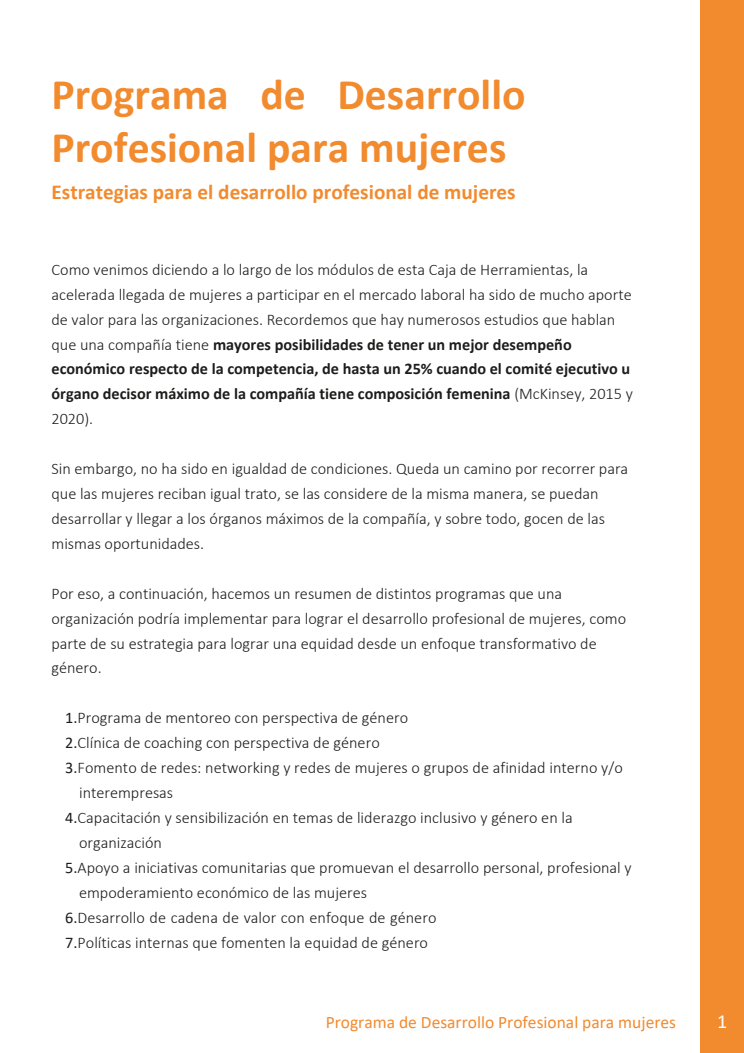
<style>
.page{position:relative;width:744px;height:1053px;background:#fff}
.page>*{position:absolute;margin:0;border:0;box-sizing:border-box;transform-origin:0 0}
.t1{font:700 43.76px/53.7px "Calibri";color:#f28a2e}
.t2{font:700 21.24px "Calibri";color:#f28a2e}
.t3{font:20px "Calibri";color:#fff}
.t4{font:17.48px "Calibri";color:#f28a2e}
.t5{font:300 16.24px/24.9px "Calibri";color:#1d1e1c}
.s1{font-weight:700}
.s2{font-weight:400}
</style>
<div class="page">
<div style="left:700px;top:0;width:44px;height:1052px;background:#f28a2e"></div>
<p class="t1" style="left:52px;top:71px;width:476px">Programa de Desarrollo<br>Profesional para mujeres</p>
<p class="t2" style="left:52px;top:183px;width:466px">Estrategias para el desarrollo profesional de mujeres</p>
<p class="t5" style="left:52px;top:258px;width:583px">Como venimos diciendo a lo largo de los módulos de esta Caja de Herramientas, la acelerada llegada de mujeres a participar en el mercado laboral ha sido de mucho aporte de valor para las organizaciones. Recordemos que hay numerosos estudios que hablan que una compañía tiene <span class="s1">mayores posibilidades de tener un mejor desempeño económico respecto de la competencia, de hasta un 25% cuando el comité ejecutivo u órgano decisor máximo de la compañía tiene composición femenina</span> (McKinsey, 2015 y 2020).</p>
<p class="t5" style="left:52px;top:457px;width:578px">Sin embargo, no ha sido en igualdad de condiciones. Queda un camino por recorrer para que las mujeres reciban igual trato, se las considere de la misma manera, se puedan desarrollar y llegar a los órganos máximos de la compañía, y sobre todo, gocen de las mismas oportunidades.</p>
<p class="t5" style="left:52px;top:582px;width:576px">Por eso, a continuación, hacemos un resumen de distintos programas que una organización podría implementar para lograr el desarrollo profesional de mujeres, como parte de su estrategia para lograr una equidad desde un enfoque transformativo de género.</p>
<p class="t5" style="left:65px;top:706px;width:559px"><span class="s2">1.</span>Programa de mentoreo con perspectiva de género<br><span class="s2">2.</span>Clínica de coaching con perspectiva de género<br><span class="s2">3.</span>Fomento de redes: networking y redes de mujeres o grupos de afinidad interno y/o</p>
<p class="t5" style="left:79px;top:781px;width:96px">interempresas</p>
<p class="t5" style="left:65px;top:806px;width:509px"><span class="s2">4.</span>Capacitación y sensibilización en temas de liderazgo inclusivo y género en la</p>
<p class="t5" style="left:79px;top:831px;width:84px">organización</p>
<p class="t5" style="left:65px;top:856px;width:568px"><span class="s2">5.</span>Apoyo a iniciativas comunitarias que promuevan el desarrollo personal, profesional y</p>
<p class="t5" style="left:79px;top:881px;width:289px">empoderamiento económico de las mujeres</p>
<p class="t5" style="left:65px;top:906px;width:373px"><span class="s2">6.</span>Desarrollo de cadena de valor con enfoque de género<br><span class="s2">7.</span>Políticas internas que fomenten la equidad de género</p>
<p class="t4" style="left:326px;top:1014px;width:352px">Programa de Desarrollo Profesional para mujeres</p>
<h1 class="t3" style="left:717px;top:1013px;width:12px">1</h1>
</div>
